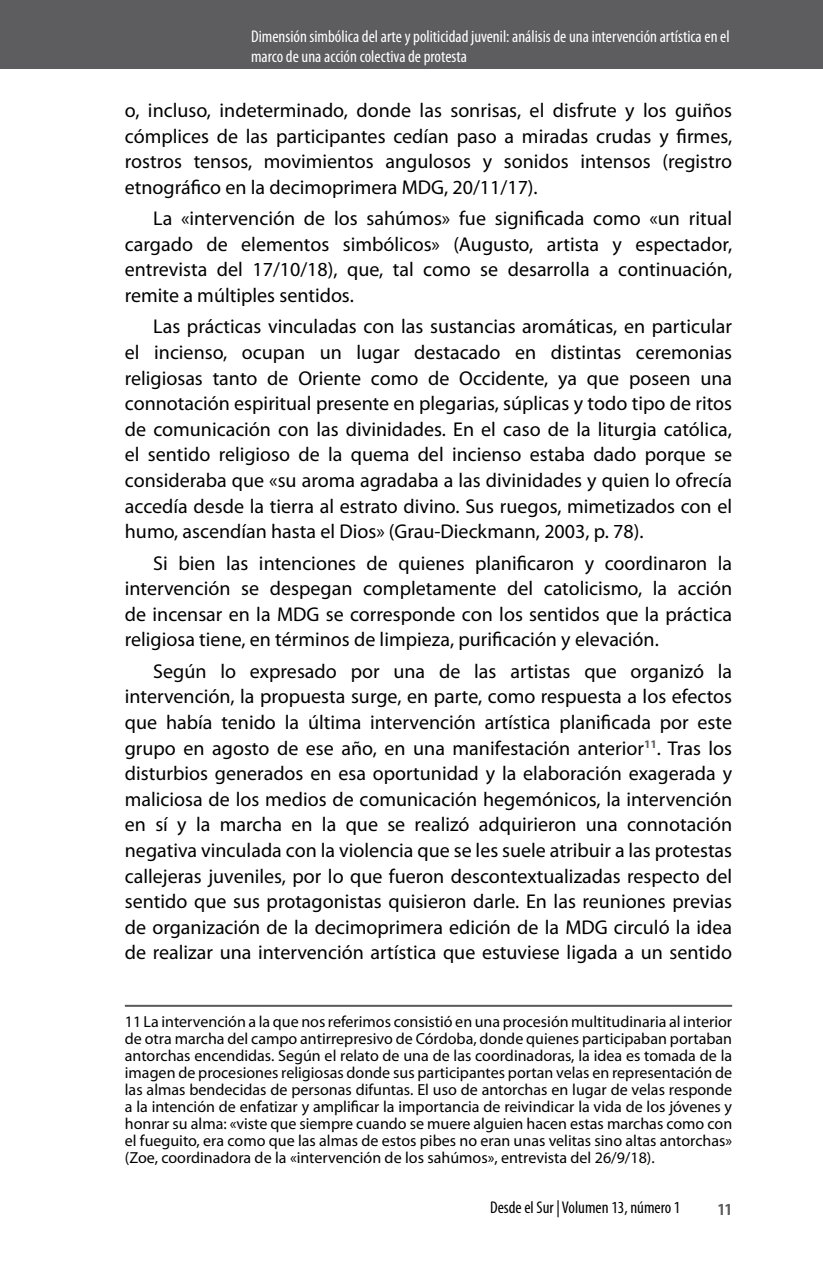
<style>
.page{position:relative;width:823px;height:1265px;background:#fff}
.page>*{position:absolute;margin:0;border:0;box-sizing:border-box;transform-origin:0 0}
.t1{font:20px/25.6px "Myriad Pro";color:#000;text-align:justify}
.t2{font:condensed 17px/20px "Myriad Pro";color:#fff}
.t3{font:condensed 17px "Myriad Pro";color:#000}
.t4{font:700 condensed 17px "Myriad Pro";color:#5d5d60}
.t5{font:16px/17px "Myriad Pro";color:#000;text-align:justify}
</style>
<div class="page">
<div style="left:0;top:0;width:822px;height:68px;background:#5d5d60"></div>
<hr style="left:125px;top:1004px;width:606px;height:2px;background:#58595b">
<p class="t2" style="left:251px;top:26px;width:480px">Dimensión simbólica del arte y politicidad juvenil: análisis de una intervención artística en el marco de una acción colectiva de protesta</p>
<p class="t1" style="left:125px;top:97px;width:608px">o, incluso, indeterminado, donde las sonrisas, el disfrute y los guiños cómplices de las participantes cedían paso a miradas crudas y firmes, rostros tensos, movimientos angulosos y sonidos intensos (registro etnográfico en la decimoprimera MDG, 20/11/17).</p>
<p class="t1" style="left:125px;top:205px;width:608px;text-indent:28px">La «intervención de los sahúmos» fue significada como «un ritual cargado de elementos simbólicos» (Augusto, artista y espectador, entrevista del 17/10/18), que, tal como se desarrolla a continuación, remite a múltiples sentidos.</p>
<p class="t1" style="left:125px;top:313px;width:608px;text-indent:28px">Las prácticas vinculadas con las sustancias aromáticas, en particular el incienso, ocupan un lugar destacado en distintas ceremonias religiosas tanto de Oriente como de Occidente, ya que poseen una connotación espiritual presente en plegarias, súplicas y todo tipo de ritos de comunicación con las divinidades. En el caso de la liturgia católica, el sentido religioso de la quema del incienso estaba dado porque se consideraba que «su aroma agradaba a las divinidades y quien lo ofrecía accedía desde la tierra al estrato divino. Sus ruegos, mimetizados con el humo, ascendían hasta el Dios» (Grau-Dieckmann, 2003, p. 78).</p>
<p class="t1" style="left:125px;top:549px;width:608px;text-indent:28px">Si bien las intenciones de quienes planificaron y coordinaron la intervención se despegan completamente del catolicismo, la acción de incensar en la MDG se corresponde con los sentidos que la práctica religiosa tiene, en términos de limpieza, purificación y elevación.</p>
<p class="t1" style="left:125px;top:657px;width:608px;text-indent:28px">Según lo expresado por una de las artistas que organizó la intervención, la propuesta surge, en parte, como respuesta a los efectos que había tenido la última intervención artística planificada por este grupo en agosto de ese año, en una manifestación anterior<sup>11</sup>. Tras los disturbios generados en esa oportunidad y la elaboración exagerada y maliciosa de los medios de comunicación hegemónicos, la intervención en sí y la marcha en la que se realizó adquirieron una connotación negativa vinculada con la violencia que se les suele atribuir a las protestas callejeras juveniles, por lo que fueron descontextualizadas respecto del sentido que sus protagonistas quisieron darle. En las reuniones previas de organización de la decimoprimera edición de la MDG circuló la idea de realizar una intervención artística que estuviese ligada a un sentido</p>
<p class="t5" style="left:125px;top:1012px;width:608px">11 La intervención a la que nos referimos consistió en una procesión multitudinaria al interior de otra marcha del campo antirrepresivo de Córdoba, donde quienes participaban portaban antorchas encendidas. Según el relato de una de las coordinadoras, la idea es tomada de la imagen de procesiones religiosas donde sus participantes portan velas en representación de las almas bendecidas de personas difuntas. El uso de antorchas en lugar de velas responde a la intención de enfatizar y amplificar la importancia de reivindicar la vida de los jóvenes y honrar su alma: «viste que siempre cuando se muere alguien hacen estas marchas como con el fueguito, era como que las almas de estos pibes no eran unas velitas sino altas antorchas» (Zoe, coordinadora de la «intervención de los sahúmos», entrevista del 26/9/18).</p>
<p class="t3" style="left:489px;top:1196px;width:192px">Desde el Sur | Volumen 13, número 1</p>
<p class="t4" style="left:717px;top:1198px;width:16px">11</p>
</div>
